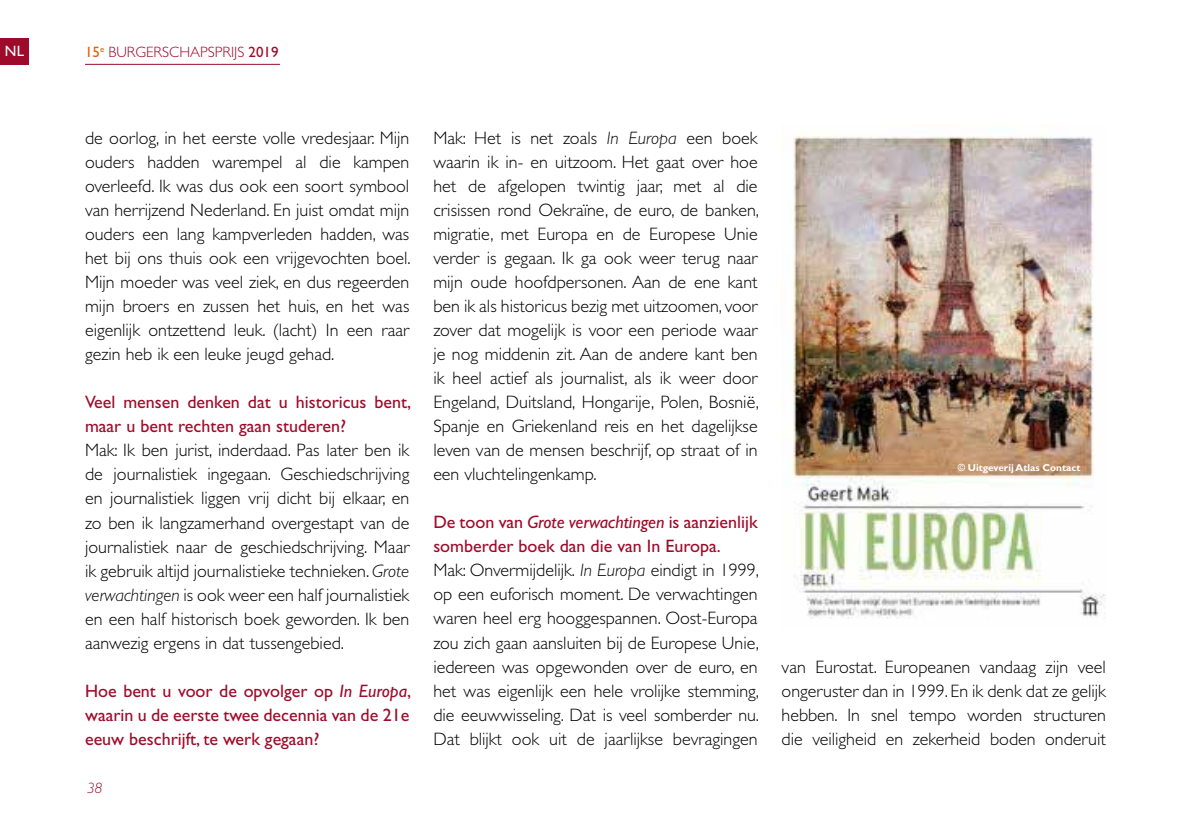
<style>
.page{position:relative;width:1191px;height:840px;background:#fff}
.page>*{position:absolute;margin:0;border:0;box-sizing:border-box;transform-origin:0 0}
.t1{font:300 18px/24px "Gill Sans Std";color:#000;text-align:justify}
.t2{font:18px/24px "Gill Sans Std";color:#9e0b2a}
.t3{font:300 15px "Gill Sans Std";color:#9e0b2a}
.t4{font:italic 300 15px "Gill Sans Std";color:#9e0b2a}
.t5{font:15px "Gill Sans Std";color:#fff}
.t6{font:700 10px "Gill Sans Std";color:#fff}
.s1{font-weight:400;color:#ea5b0b}
.s2{font-weight:400}
.s3{font-style:italic}
.s4{font-weight:400;color:#9e0b2a}
.s5{font-weight:400;font-style:italic;color:#9e0b2a}
</style>
<div class="page">
<hr style="left:85px;top:64px;width:195px;height:1px;background:#9e0b2a">
<div style="left:0;top:38px;width:29px;height:27px;background:#9e0b2a"></div>
<img style="left:791px;top:135px;width:315px;height:484px">
<p class="t5" style="left:5px;top:43px;width:21px">NL</p>
<p class="t3" style="left:85px;top:43px;width:195px"><span class="s1">15</span><sup>e</sup> BURGERSCHAPSPRIJS <span class="s2">2019</span></p>
<p class="t1" style="left:85px;top:126px;width:327px">de oorlog, in het eerste volle vredesjaar. Mijn ouders hadden warempel al die kampen overleefd. Ik was dus ook een soort symbool van herrijzend Nederland. En juist omdat mijn ouders een lang kampverleden hadden, was het bij ons thuis ook een vrijgevochten boel.<br>Mijn moeder was veel ziek, en dus regeerden mijn broers en zussen het huis, en het was eigenlijk ontzettend leuk. (lacht) In een raar gezin heb ik een leuke jeugd gehad.</p>
<p class="t2" style="left:85px;top:390px;width:327px">Veel mensen denken dat u historicus bent, maar u bent rechten gaan studeren?</p>
<p class="t1" style="left:85px;top:438px;width:326px">Mak: Ik ben jurist, inderdaad. Pas later ben ik de journalistiek ingegaan. Geschiedschrijving en journalistiek liggen vrij dicht bij elkaar, en zo ben ik langzamerhand overgestapt van de journalistiek naar de geschiedschrijving. Maar ik gebruik altijd journalistieke technieken. <span class="s3">Grote verwachtingen</span> is ook weer een half journalistiek en een half historisch boek geworden. Ik ben aanwezig ergens in dat tussengebied.</p>
<p class="t2" style="left:85px;top:678px;width:327px;text-align:justify">Hoe bent u voor de opvolger op <span class="s3">In Europa</span>, waarin u de eerste twee decennia van de 21e eeuw beschrijft, te werk gegaan?</p>
<p class="t4" style="left:87px;top:779px;width:17px">38</p>
<p class="t1" style="left:433px;top:126px;width:327px">Mak: Het is net zoals <span class="s3">In Europa</span> een boek waarin ik in- en uitzoom. Het gaat over hoe het de afgelopen twintig jaar, met al die crisissen rond Oekraïne, de euro, de banken, migratie, met Europa en de Europese Unie verder is gegaan. Ik ga ook weer terug naar mijn oude hoofdpersonen. Aan de ene kant ben ik als historicus bezig met uitzoomen, voor zover dat mogelijk is voor een periode waar je nog middenin zit. Aan de andere kant ben ik heel actief als journalist, als ik weer door Engeland, Duitsland, Hongarije, Polen, Bosnië, Spanje en Griekenland reis en het dagelijkse leven van de mensen beschrijf, op straat of in een vluchtelingenkamp.</p>
<p class="t1" style="left:433px;top:510px;width:327px;text-align:left"><span class="s4">De toon van</span> <span class="s5">Grote verwachtingen</span> <span class="s4">is aanzienlijk somberder boek dan die van In Europa.<br></span>Mak: Onvermijdelijk. <span class="s3">In Europa</span> eindigt in 1999, op een euforisch moment. De verwachtingen waren heel erg hooggespannen. Oost-Europa zou zich gaan aansluiten bij de Europese Unie, iedereen was opgewonden over de euro, en het was eigenlijk een hele vrolijke stemming, die eeuwwisseling. Dat is veel somberder nu.<br>Dat blijkt ook uit de jaarlijkse bevragingen</p>
<p class="t6" style="left:957px;top:461px;width:124px">© Uitgeverij Atlas Contact</p>
<p class="t1" style="left:781px;top:654px;width:326px">van Eurostat. Europeanen vandaag zijn veel ongeruster dan in 1999. En ik denk dat ze gelijk hebben. In snel tempo worden structuren die veiligheid en zekerheid boden onderuit</p>
</div>
